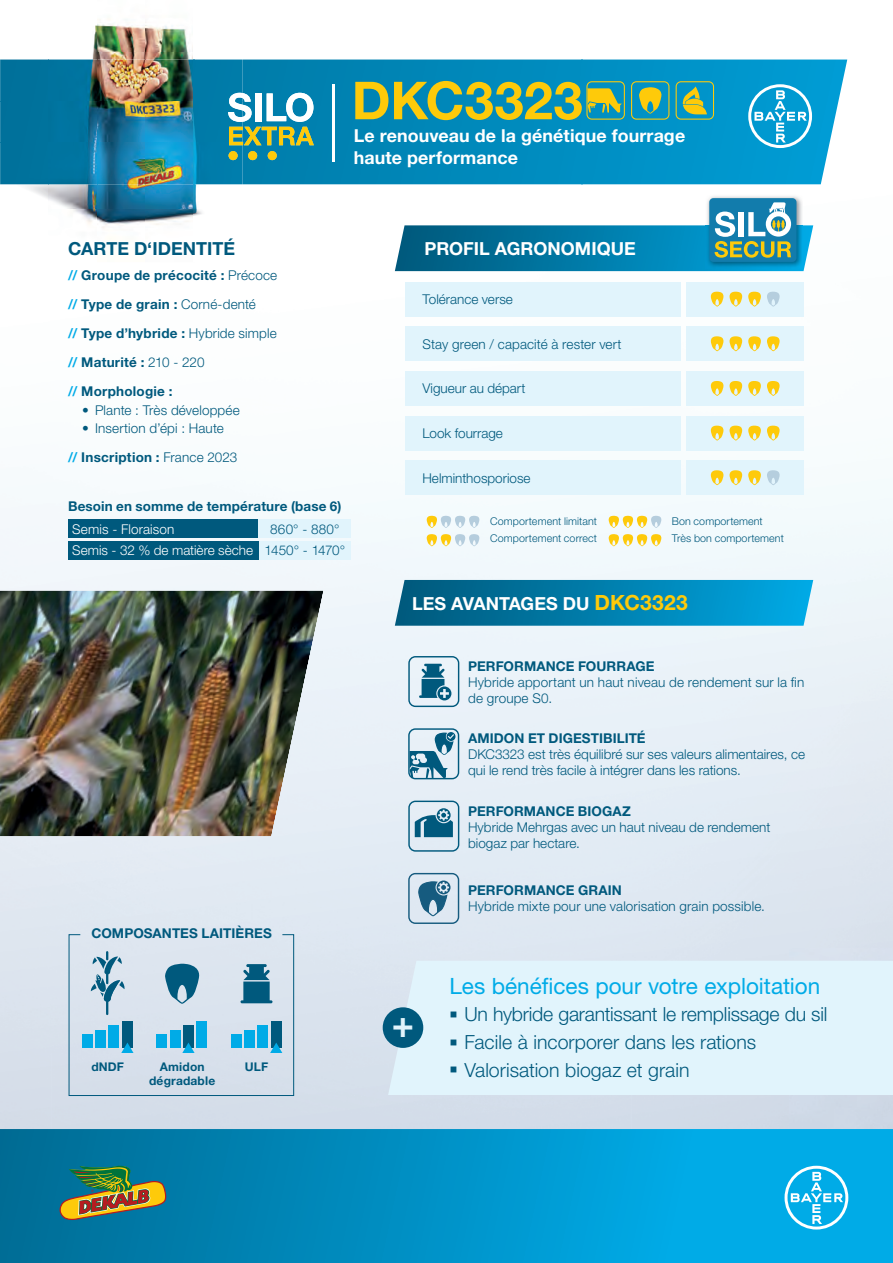
<style>
.page{position:relative;width:893px;height:1263px;background:#fff}
.page>*{position:absolute;margin:0;border:0;box-sizing:border-box;transform-origin:0 0}
.t1{font:700 37.5px "Helvetica Neue LT Pro";color:#e1f4fc}
.t2{font:22.5px "Helvetica Neue LT Pro";color:#00abe7}
.t3{font:300 19.5px/27.8px "Helvetica Neue LT Pro";letter-spacing:-.005em;color:#00597d}
.t4{font:700 18px "Helvetica Neue LT Pro";color:#fff}
.t5{font:700 18px "Helvetica Neue LT Pro";letter-spacing:-.005em;color:#00597d}
.t6{font:700 17.85px/22.5px "Helvetica Neue LT Pro";letter-spacing:.005em;color:#fff}
.t7{font:300 13.5px/16.2px "Helvetica Neue LT Pro";letter-spacing:.005em;color:#00597d}
.t8{font:700 13.5px/29px "Helvetica Neue LT Pro";letter-spacing:.005em;color:#00597d}
.t9{font:300 13.5px/21.3px "Helvetica Neue LT Pro";letter-spacing:.005em;color:#fff}
.t10{font:700 12px/14.4px "Helvetica Neue LT Pro";letter-spacing:.015em;color:#00597d;text-align:center}
.t11{font:300 10.65px "Helvetica Neue LT Pro";letter-spacing:.01em;color:#00597d}
.s1{color:#00abe7}
.s2{font-weight:300}
.s3{font-weight:700;color:#00abe7}
.s4{font-weight:700}
.s5{color:#00597d}
.s6{font-size:21px;color:#feca0a}
</style>
<div class="page">
<img style="left:242px;top:59px;width:606px;height:2px">
<img style="left:209px;top:184px;width:422px;height:605px">
<div style="left:51px;top:500px;width:158px;height:91px;background:#f2f7fb"></div>
<img style="left:51px;top:789px;width:580px;height:340px">
<img style="left:242px;top:60px;width:605px;height:124px">
<img style="left:0;top:22px;width:242px;height:240px">
<svg style="left:229px;top:151px;width:9px;height:9px"></svg>
<svg style="left:248px;top:151px;width:9px;height:9px"></svg>
<svg style="left:268px;top:151px;width:9px;height:9px"></svg>
<img style="left:229px;top:127px;width:48px;height:18px">
<img style="left:279px;top:127px;width:35px;height:18px">
<img style="left:228px;top:93px;width:24px;height:29px">
<img style="left:255px;top:93px;width:6px;height:28px">
<img style="left:267px;top:93px;width:46px;height:29px">
<img style="left:333px;top:84px;width:1px;height:77px">
<img style="left:355px;top:81px;width:227px;height:39px">
<img style="left:355px;top:129px;width:330px;height:16px">
<div style="left:355px;top:152px;width:163px;height:16px;background:#0087b9"></div>
<div style="left:68px;top:520px;width:191px;height:18px;background:#00597d"></div>
<div style="left:259px;top:520px;width:92px;height:18px;background:#e1f4fc"></div>
<div style="left:259px;top:541px;width:92px;height:18px;background:#e1f4fc"></div>
<div style="left:68px;top:541px;width:191px;height:18px;background:#00597d"></div>
<svg style="left:395px;top:580px;width:418px;height:46px;background:#0683b1"></svg>
<div style="left:405px;top:282px;width:276px;height:34px;background:#e1f4fc"></div>
<div style="left:686px;top:282px;width:118px;height:34px;background:#e1f4fc"></div>
<div style="left:686px;top:327px;width:118px;height:34px;background:#e1f4fc"></div>
<div style="left:686px;top:371px;width:118px;height:34px;background:#e1f4fc"></div>
<div style="left:686px;top:416px;width:118px;height:34px;background:#e1f4fc"></div>
<div style="left:686px;top:461px;width:118px;height:34px;background:#e1f4fc"></div>
<div style="left:405px;top:327px;width:276px;height:34px;background:#e1f4fc"></div>
<div style="left:405px;top:371px;width:276px;height:34px;background:#e1f4fc"></div>
<div style="left:405px;top:416px;width:276px;height:34px;background:#e1f4fc"></div>
<div style="left:405px;top:461px;width:276px;height:34px;background:#e1f4fc"></div>
<svg style="left:711px;top:292px;width:12px;height:15px"></svg>
<svg style="left:711px;top:336px;width:12px;height:15px"></svg>
<svg style="left:711px;top:381px;width:12px;height:15px"></svg>
<svg style="left:711px;top:425px;width:12px;height:15px"></svg>
<svg style="left:711px;top:470px;width:12px;height:15px"></svg>
<svg style="left:729px;top:292px;width:13px;height:15px"></svg>
<svg style="left:729px;top:336px;width:13px;height:15px"></svg>
<svg style="left:729px;top:381px;width:13px;height:15px"></svg>
<svg style="left:729px;top:425px;width:13px;height:15px"></svg>
<svg style="left:729px;top:470px;width:13px;height:15px"></svg>
<svg style="left:748px;top:292px;width:13px;height:15px"></svg>
<svg style="left:748px;top:336px;width:13px;height:15px"></svg>
<svg style="left:748px;top:381px;width:13px;height:15px"></svg>
<svg style="left:748px;top:425px;width:13px;height:15px"></svg>
<svg style="left:748px;top:470px;width:13px;height:15px"></svg>
<svg style="left:767px;top:292px;width:13px;height:15px"></svg>
<svg style="left:767px;top:336px;width:13px;height:15px"></svg>
<svg style="left:767px;top:381px;width:13px;height:15px"></svg>
<svg style="left:767px;top:425px;width:13px;height:15px"></svg>
<svg style="left:767px;top:470px;width:13px;height:15px"></svg>
<svg style="left:427px;top:516px;width:52px;height:12px"></svg>
<svg style="left:609px;top:516px;width:52px;height:12px"></svg>
<svg style="left:427px;top:534px;width:52px;height:12px"></svg>
<svg style="left:609px;top:534px;width:52px;height:12px"></svg>
<img style="left:0;top:591px;width:324px;height:245px">
<div style="left:388px;top:961px;width:505px;height:134px;background:#e1f4fc"></div>
<div style="left:383px;top:1007px;width:40px;height:41px;background:#00597d;border-radius:50%"></div>
<svg style="left:68px;top:934px;width:226px;height:162px;background:#b7d1e1"></svg>
<svg style="left:408px;top:656px;width:51px;height:51px;background:#93b9ca"></svg>
<svg style="left:0;top:1129px;width:893px;height:134px;background:#0092c7"></svg>
<svg style="left:784px;top:1166px;width:64px;height:63px"></svg>
<svg style="left:60px;top:1166px;width:106px;height:54px;background:#637f57"></svg>
<svg style="left:586px;top:81px;width:39px;height:39px;background:#6fa872"></svg>
<svg style="left:631px;top:81px;width:38px;height:39px"></svg>
<svg style="left:676px;top:81px;width:38px;height:39px"></svg>
<img style="left:706px;top:195px;width:97px;height:7px">
<div style="left:709px;top:198px;width:87px;height:64px;background:#127cac;border-radius:4px"></div>
<svg style="left:395px;top:202px;width:418px;height:69px"></svg>
<svg style="left:748px;top:84px;width:64px;height:64px"></svg>
<svg style="left:408px;top:801px;width:51px;height:51px;background:#8fb5c8"></svg>
<svg style="left:408px;top:728px;width:51px;height:51px;background:#89b2c5"></svg>
<svg style="left:408px;top:873px;width:51px;height:51px;background:#99b7ca"></svg>
<svg style="left:451px;top:1011px;width:5px;height:6px"></svg>
<svg style="left:451px;top:1039px;width:5px;height:6px"></svg>
<svg style="left:451px;top:1067px;width:5px;height:6px"></svg>
<h3 class="t6" style="left:354px;top:126px;width:333px">Le renouveau de la génétique fourrage haute performance</h3>
<h3 class="t5" style="left:68px;top:242px;width:169px">CARTE D‘IDENTITÉ</h3>
<h3 class="t4" style="left:393px;top:243px;width:199px">AGRONOMIC PROFILE</h3>
<h3 class="t4" style="left:425px;top:242px;width:213px">PROFIL AGRONOMIQUE</h3>
<p class="t8" style="left:68px;top:262px;width:211px"><span class="s1">//</span> Groupe de précocité : <span class="s2">Précoce </span><span class="s1">//</span> Type de grain : <span class="s2">Corné-denté<br></span><span class="s1">//</span> Type d’hybride : <span class="s2">Hybride simple </span><span class="s1">//</span> Maturité : <span class="s2">210 - 220<br></span><span class="s1">//</span> Morphologie :</p>
<p class="t7" style="left:82px;top:403px;width:159px">• Plante : Très développée</p>
<p class="t7" style="left:68px;top:415px;width:171px;line-height:29px;text-align:center">• Insertion d’épi : Haute<br><span class="s3">//</span> <span class="s4">Inscription :</span> France 2023</p>
<p class="t8" style="left:68px;top:494px;width:275px">Besoin en somme de température (base 6)</p>
<p class="t9" style="left:72px;top:520px;width:104px">Semis - Floraison</p>
<p class="t9" style="left:72px;top:520px;width:274px;text-indent:198px"><span class="s5">860° - 880°<br></span>Semis - 32 % de matière sèche <span class="s5">1450° - 1470°</span></p>
<p class="t8" style="left:91px;top:920px;width:182px">COMPOSANTES LAITIÈRES</p>
<p class="t10" style="left:91px;top:1061px;width:34px">dNDF</p>
<p class="t10" style="left:245px;top:1061px;width:25px">ULF</p>
<p class="t10" style="left:149px;top:1061px;width:68px">Amidon dégradable</p>
<p class="t7" style="left:422px;top:292px;width:92px">Tolérance verse</p>
<p class="t7" style="left:422px;top:337px;width:201px">Stay green / capacité à rester vert</p>
<p class="t7" style="left:422px;top:382px;width:105px">Vigueur au départ</p>
<p class="t7" style="left:422px;top:426px;width:82px">Look fourrage</p>
<p class="t7" style="left:422px;top:471px;width:110px">Helminthosporiose</p>
<p class="t11" style="left:490px;top:517px;width:108px">Comportement limitant</p>
<p class="t11" style="left:672px;top:517px;width:92px">Bon comportement</p>
<p class="t11" style="left:490px;top:534px;width:108px">Comportement correct</p>
<p class="t11" style="left:672px;top:534px;width:113px">Très bon comportement</p>
<h3 class="t4" style="left:412px;top:597px;width:277px">LES AVANTAGES DU <span class="s6">DKC3323</span></h3>
<p class="t8" style="left:468px;top:653px;width:188px">PERFORMANCE FOURRAGE</p>
<p class="t7" style="left:468px;top:675px;width:338px">Hybride apportant un haut niveau de rendement sur la fin de groupe S0.</p>
<p class="t8" style="left:468px;top:725px;width:179px">AMIDON ET DIGESTIBILITÉ</p>
<p class="t7" style="left:468px;top:748px;width:338px">DKC3323 est très équilibré sur ses valeurs alimentaires, ce qui le rend très facile à intégrer dans les rations.</p>
<p class="t8" style="left:468px;top:798px;width:164px">PERFORMANCE BIOGAZ</p>
<p class="t7" style="left:468px;top:821px;width:304px">Hybride Mehrgas avec un haut niveau de rendement biogaz par hectare.</p>
<h1 class="t1" style="left:392px;top:1010px;width:24px">+</h1>
<p class="t8" style="left:468px;top:877px;width:155px">PERFORMANCE GRAIN</p>
<p class="t7" style="left:468px;top:900px;width:298px">Hybride mixte pour une valorisation grain possible.</p>
<h2 class="t2" style="left:449px;top:978px;width:372px">Les bénéfices pour votre exploitation</h2>
<h3 class="t3" style="left:464px;top:1002px;width:364px">Un hybride garantissant le remplissage du sil<br>Facile à incorporer dans les rations<br>Valorisation biogaz et grain</h3>
</div>
